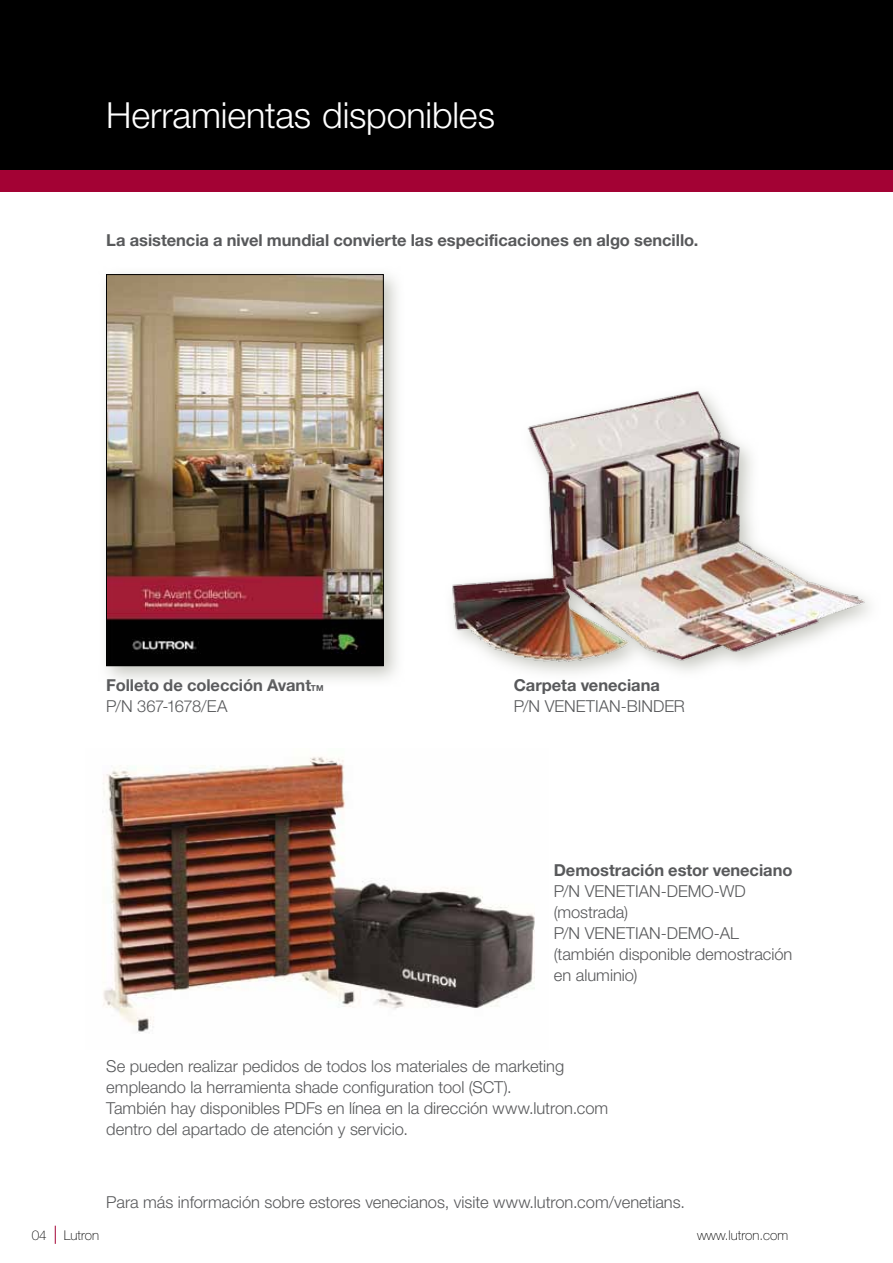
<style>
.page{position:relative;width:893px;height:1263px;background:#fff}
.page>*{position:absolute;margin:0;border:0;box-sizing:border-box;transform-origin:0 0}
.t1{font:300 36px "Helvetica Neue LT Std";letter-spacing:-.005em;color:#fff}
.t2{font:300 16.5px/21px "Helvetica Neue LT Std";color:#58595b}
.t3{font:700 16.5px/21px "Helvetica Neue LT Std";letter-spacing:-.005em;color:#58595b}
.t4{font:100 13.5px "Helvetica Neue";color:#000}
.s1{font-size:8.25px}
.s2{font-weight:300}
</style>
<div class="page">
<div style="left:0;top:0;width:893px;height:170px;background:#000"></div>
<div style="left:0;top:170px;width:893px;height:21px;background:#a30234"></div>
<svg style="left:105px;top:273px;width:292px;height:407px"></svg>
<img style="left:108px;top:276px;width:274px;height:388px">
<div style="left:106px;top:274px;width:278px;height:392px;border:1px solid #000"></div>
<img style="left:452px;top:391px;width:418px;height:276px">
<img style="left:102px;top:756px;width:433px;height:277px">
<svg style="left:55px;top:1226px;width:1px;height:18px"></svg>
<h1 class="t1" style="left:106px;top:93px;width:390px">Herramientas disponibles</h1>
<p class="t3" style="left:106px;top:229px;width:594px">La asistencia a nivel mundial convierte las especificaciones en algo sencillo.</p>
<p class="t3" style="left:106px;top:674px;width:219px">Folleto de colección Avant<span class="s1">TM<br></span><span class="s2">P/N 367-1678/EA</span></p>
<p class="t3" style="left:514px;top:674px;width:148px">Carpeta veneciana</p>
<p class="t2" style="left:514px;top:695px;width:173px">P/N VENETIAN-BINDER</p>
<p class="t3" style="left:554px;top:860px;width:240px">Demostración estor veneciano</p>
<p class="t2" style="left:554px;top:881px;width:240px">P/N VENETIAN-DEMO-WD (mostrada)<br>P/N VENETIAN-DEMO-AL (también disponible demostración en aluminio)</p>
<p class="t2" style="left:106px;top:1056px;width:503px">Se pueden realizar pedidos de todos los materiales de marketing empleando la herramienta shade configuration tool (SCT).<br>También hay disponibles PDFs en línea en la dirección www.lutron.com dentro del apartado de atención y servicio.</p>
<p class="t2" style="left:106px;top:1191px;width:580px">Para más información sobre estores venecianos, visite www.lutron.com/venetians.</p>
<p class="t4" style="left:32px;top:1227px;width:17px">04</p>
<p class="t4" style="left:64px;top:1227px;width:37px">Lutron</p>
<p class="t4" style="left:697px;top:1227px;width:93px">www.lutron.com</p>
</div>
